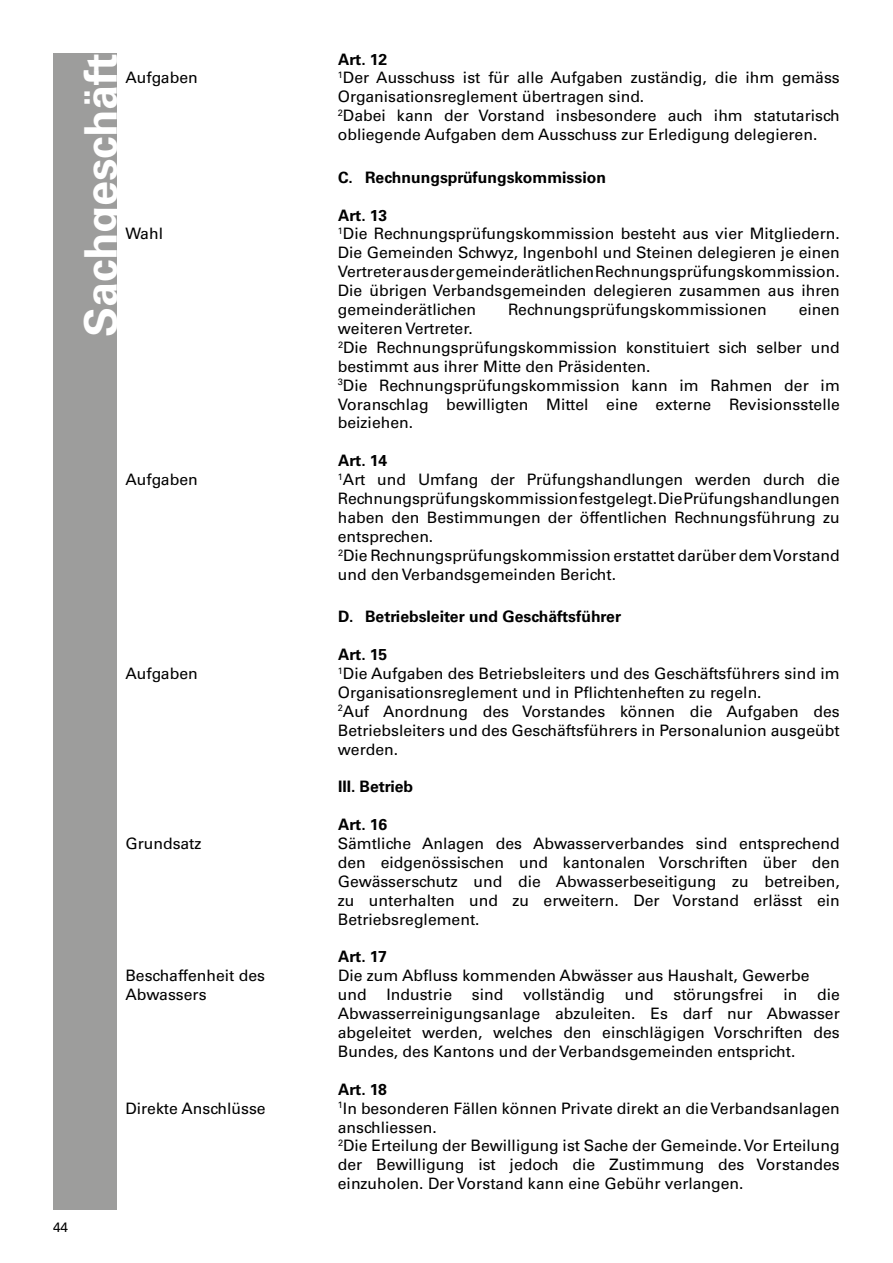
<style>
.page{position:relative;width:893px;height:1263px;background:#fff}
.page>*{position:absolute;margin:0;border:0;box-sizing:border-box;transform-origin:0 0}
.t1{font:700 45px "Univers LT Std";color:#fff}
.t2{font:15.75px/18.9px "Univers LT Std";color:#000}
.t3{font:700 15.75px "Univers LT Std";color:#000}
.t4{font:13.5px "Univers LT Std";color:#000}
</style>
<div class="page">
<div style="left:53px;top:53px;width:64px;height:1157px;background:#9d9d9c"></div>
<p class="t4" style="left:53px;top:1219px;width:17px">44</p>
<p class="t3" style="left:338px;top:50px;width:51px">Art. 12</p>
<h1 class="t1" style="left:75px;top:337px;width:285px;rotate:-90deg">Sachgeschäft</h1>
<p class="t2" style="left:125px;top:69px;width:74px">Aufgaben</p>
<p class="t2" style="left:338px;top:69px;width:503px"><sup>1</sup>Der Ausschuss ist für alle Aufgaben zuständig, die ihm gemäss Organisationsreglement übertragen sind.<br><sup>2</sup>Dabei kann der Vorstand insbesondere auch ihm statutarisch obliegende Aufgaben dem Ausschuss zur Erledigung delegieren.</p>
<p class="t3" style="left:338px;top:168px;width:269px">C. Rechnungsprüfungskommission</p>
<p class="t3" style="left:338px;top:206px;width:51px">Art. 13</p>
<p class="t2" style="left:125px;top:224px;width:39px">Wahl</p>
<p class="t2" style="left:338px;top:224px;width:503px;text-align:justify"><sup>1</sup>Die Rechnungsprüfungskommission besteht aus vier Mitgliedern.<br>Die Gemeinden Schwyz, Ingenbohl und Steinen delegieren je einen Vertreter aus der gemeinderätlichen Rechnungsprüfungskommission.<br>Die übrigen Verbandsgemeinden delegieren zusammen aus ihren gemeinderätlichen</p>
<p class="t2" style="left:508px;top:300px;width:260px">Rechnungsprüfungskommissionen</p>
<p class="t2" style="left:799px;top:300px;width:43px">einen</p>
<p class="t2" style="left:338px;top:319px;width:503px">weiteren Vertreter.<br><sup>2</sup>Die Rechnungsprüfungskommission konstituiert sich selber und bestimmt aus ihrer Mitte den Präsidenten.<br><sup>3</sup>Die Rechnungsprüfungskommission kann im Rahmen der im Voranschlag bewilligten Mittel eine externe Revisionsstelle beiziehen.</p>
<p class="t3" style="left:338px;top:451px;width:51px">Art. 14</p>
<p class="t2" style="left:125px;top:470px;width:74px">Aufgaben</p>
<p class="t2" style="left:338px;top:470px;width:503px"><sup>1</sup>Art und Umfang der Prüfungshandlungen werden durch die Rechnungsprüfungskommission festgelegt. Die Prüfungshandlungen haben den Bestimmungen der öffentlichen Rechnungsführung zu entsprechen.<br><sup>2</sup>Die Rechnungsprüfungskommission erstattet darüber dem Vorstand und den Verbandsgemeinden Bericht.</p>
<p class="t3" style="left:338px;top:607px;width:285px">D. Betriebsleiter und Geschäftsführer</p>
<p class="t3" style="left:338px;top:645px;width:51px">Art. 15</p>
<p class="t2" style="left:125px;top:664px;width:74px">Aufgaben</p>
<p class="t2" style="left:338px;top:664px;width:503px"><sup>1</sup>Die Aufgaben des Betriebsleiters und des Geschäftsführers sind im Organisationsreglement und in Pflichtenheften zu regeln.<br><sup>2</sup>Auf Anordnung des Vorstandes können die Aufgaben des Betriebsleiters und des Geschäftsführers in Personalunion ausgeübt werden.</p>
<p class="t3" style="left:338px;top:777px;width:77px">III. Betrieb</p>
<p class="t3" style="left:338px;top:815px;width:51px">Art. 16</p>
<p class="t2" style="left:125px;top:834px;width:78px">Grundsatz</p>
<p class="t2" style="left:338px;top:834px;width:503px;text-align:justify">Sämtliche Anlagen des Abwasserverbandes sind entsprechend den eidgenössischen und kantonalen Vorschriften über den Gewässerschutz und die Abwasserbeseitigung zu betreiben, zu unterhalten und zu erweitern. Der Vorstand erlässt ein Betriebsreglement.</p>
<p class="t3" style="left:338px;top:948px;width:50px">Art. 17</p>
<p class="t2" style="left:125px;top:966px;width:141px">Beschaffenheit des</p>
<p class="t2" style="left:338px;top:966px;width:473px">Die zum Abfluss kommenden Abwässer aus Haushalt, Gewerbe</p>
<p class="t2" style="left:125px;top:985px;width:83px">Abwassers</p>
<p class="t2" style="left:338px;top:985px;width:30px">und</p>
<p class="t2" style="left:386px;top:985px;width:67px">Industrie</p>
<p class="t2" style="left:472px;top:985px;width:33px">sind</p>
<p class="t2" style="left:523px;top:985px;width:84px">vollständig</p>
<p class="t2" style="left:625px;top:985px;width:30px">und</p>
<p class="t2" style="left:673px;top:985px;width:92px">störungsfrei</p>
<p class="t2" style="left:783px;top:985px;width:16px">in</p>
<p class="t2" style="left:338px;top:985px;width:503px;text-align:justify;text-indent:479px">die Abwasserreinigungsanlage abzuleiten. Es darf nur Abwasser abgeleitet werden, welches den einschlägigen Vorschriften des Bundes, des Kantons und der Verbandsgemeinden entspricht.</p>
<p class="t3" style="left:338px;top:1080px;width:50px">Art. 18</p>
<p class="t2" style="left:125px;top:1099px;width:142px">Direkte Anschlüsse</p>
<p class="t2" style="left:338px;top:1099px;width:503px"><sup>1</sup>In besonderen Fällen können Private direkt an die Verbandsanlagen anschliessen.<br><sup>2</sup>Die Erteilung der Bewilligung ist Sache der Gemeinde. Vor Erteilung der Bewilligung ist jedoch die Zustimmung des Vorstandes einzuholen. Der Vorstand kann eine Gebühr verlangen.</p>
</div>
